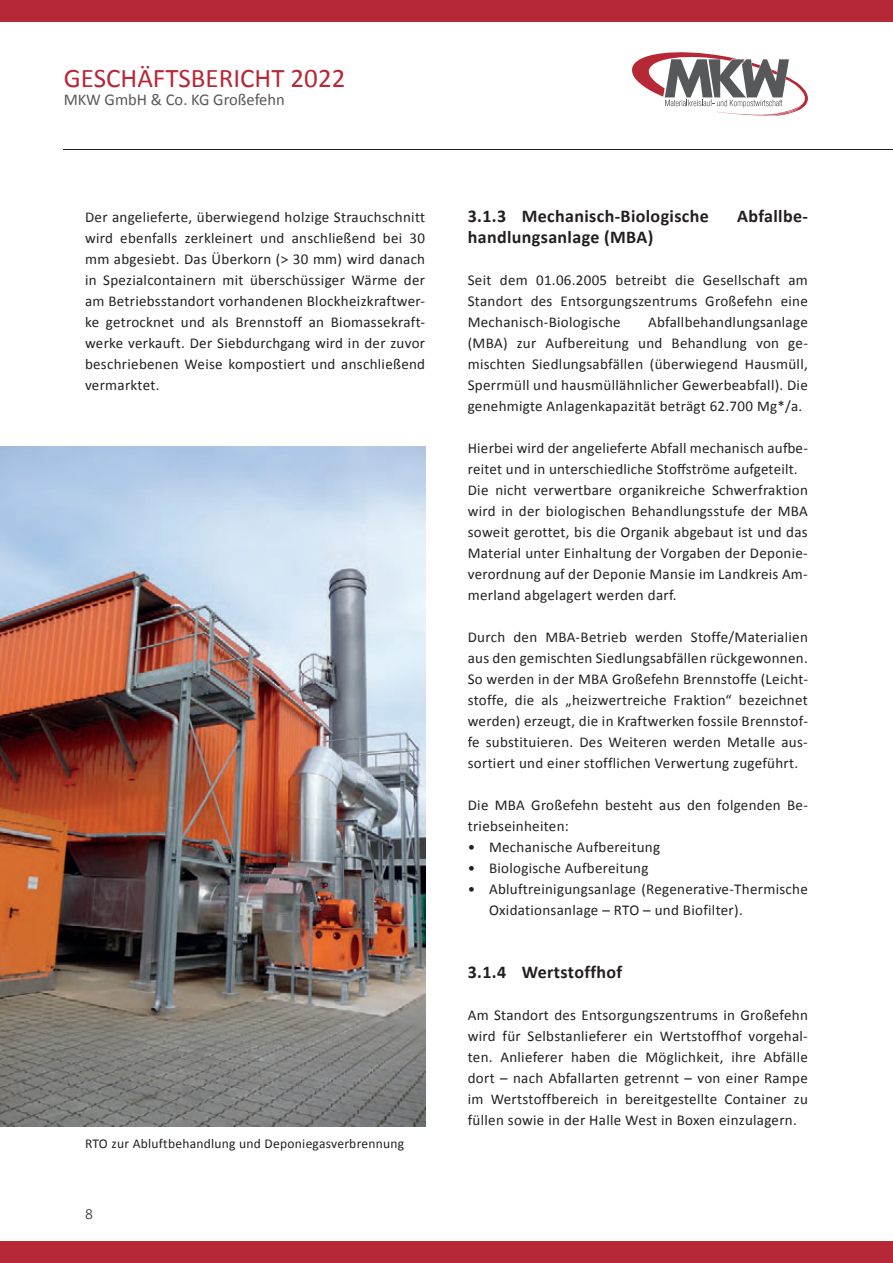
<style>
.page{position:relative;width:893px;height:1263px;background:#fff}
.page>*{position:absolute;margin:0;border:0;box-sizing:border-box;transform-origin:0 0}
.t1{font:27px "Calibri";color:#b72837}
.t2{font:700 18px "Calibri";letter-spacing:.02em;color:#231f20}
.t3{font:16.5px "Calibri";color:#57585a}
.t4{font:15px/21px "Calibri";letter-spacing:.02em;color:#231f20;text-align:justify}
.t5{font:300 15px "Today SB";color:#231f20}
.t6{font:13.5px "Calibri";letter-spacing:.02em;color:#231f20}
</style>
<div class="page">
<div style="left:0;top:0;width:893px;height:21px;background:#b72837"></div>
<div style="left:0;top:1242px;width:893px;height:21px;background:#b72837"></div>
<svg style="left:632px;top:52px;width:176px;height:64px"></svg>
<hr style="left:64px;top:149px;width:829px;height:1px;background:#231f20">
<img style="left:0;top:446px;width:425px;height:681px">
<h1 class="t1" style="left:64px;top:61px;width:283px">GESCHÄFTSBERICHT 2022</h1>
<p class="t3" style="left:64px;top:89px;width:223px">MKW GmbH &amp; Co. KG Großefehn</p>
<p class="t4" style="left:85px;top:207px;width:342px">Der angelieferte, überwiegend holzige Strauchschnitt wird ebenfalls zerkleinert und anschließend bei 30 mm abgesiebt. Das Überkorn (&gt; 30 mm) wird danach in Spezialcontainern mit überschüssiger Wärme der am Betriebsstandort vorhandenen Blockheizkraftwer&shy;ke getrocknet und als Brennstoff an Biomassekraft&shy;werke verkauft. Der Siebdurchgang wird in der zuvor beschriebenen Weise kompostiert und anschließend vermarktet.</p>
<p class="t2" style="left:468px;top:205px;width:243px">3.1.3 Mechanisch-Biologische</p>
<p class="t2" style="left:737px;top:205px;width:72px">Abfallbe-</p>
<p class="t2" style="left:468px;top:226px;width:187px">handlungsanlage (MBA)</p>
<p class="t4" style="left:468px;top:270px;width:342px">Seit dem 01.06.2005 betreibt die Gesellschaft am Standort des Entsorgungszentrums Großefehn eine Mechanisch-Biologische</p>
<p class="t4" style="left:468px;top:312px;width:342px;text-indent:180px">Abfallbehandlungsanlage (MBA) zur Aufbereitung und Behandlung von ge&shy;mischten Siedlungsabfällen (überwiegend Hausmüll, Sperrmüll und hausmüllähnlicher Gewerbeabfall). Die genehmigte Anlagenkapazität beträgt 62.700 Mg*/a.</p>
<p class="t4" style="left:468px;top:438px;width:342px;text-align:left">Hierbei wird der angelieferte Abfall mechanisch aufbe&shy;reitet und in unterschiedliche Stoffströme aufgeteilt.<br>Die nicht verwertbare organikreiche Schwerfraktion wird in der biologischen Behandlungsstufe der MBA soweit gerottet, bis die Organik abgebaut ist und das Material unter Einhaltung der Vorgaben der Deponie&shy;verordnung auf der Deponie Mansie im Landkreis Am&shy;merland abgelagert werden darf.</p>
<p class="t4" style="left:468px;top:627px;width:342px">Durch den MBA-Betrieb werden Stoffe/Materialien aus den gemischten Siedlungsabfällen rückgewonnen.<br>So werden in der MBA Großefehn Brennstoffe (Leicht&shy;stoffe, die als „heizwertreiche Fraktion“ bezeichnet werden) erzeugt, die in Kraftwerken fossile Brennstof&shy;fe substituieren. Des Weiteren werden Metalle aus&shy;sortiert und einer stofflichen Verwertung zugeführt.</p>
<p class="t4" style="left:468px;top:795px;width:342px">Die MBA Großefehn besteht aus den folgenden Be&shy;triebseinheiten:</p>
<p class="t4" style="left:468px;top:837px;width:194px">• Mechanische Aufbereitung</p>
<p class="t4" style="left:468px;top:858px;width:182px">• Biologische Aufbereitung</p>
<p class="t4" style="left:489px;top:879px;width:320px;text-indent:-21px">• Abluftreinigungsanlage (Regenerative-Thermische<br>Oxidationsanlage – RTO – und Biofilter).</p>
<p class="t6" style="left:85px;top:1135px;width:321px">RTO zur Abluftbehandlung und Deponiegasverbrennung</p>
<p class="t5" style="left:85px;top:1206px;width:9px">8</p>
<p class="t2" style="left:468px;top:961px;width:156px">3.1.4 Wertstoffhof</p>
<p class="t4" style="left:468px;top:1005px;width:342px">Am Standort des Entsorgungszentrums in Großefehn wird für Selbstanlieferer ein Wertstoffhof vorgehal&shy;ten. Anlieferer haben die Möglichkeit, ihre Abfälle dort – nach Abfallarten getrennt – von einer Rampe im Wertstoffbereich in bereitgestellte Container zu füllen sowie in der Halle West in Boxen einzulagern.</p>
</div>
